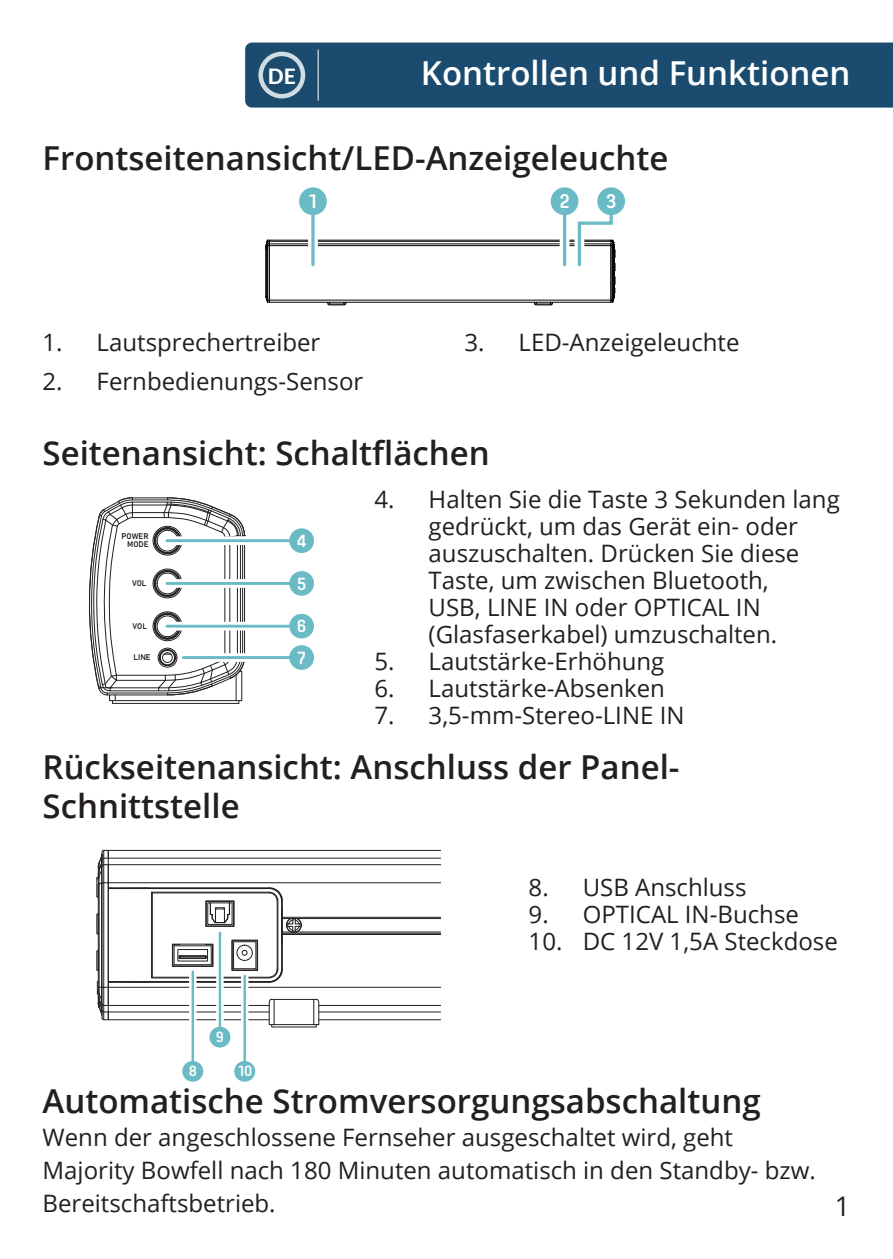
<style>
.page{position:relative;width:893px;height:1259px;background:#fff}
.page>*{position:absolute;margin:0;border:0;box-sizing:border-box;transform-origin:0 0}
.Paragraph_Header{font:600 33px/39.6px "Open Sans";color:#231f20}
.Numbered_List{font:600 33px "Open Sans";color:#231f20}
.Blue_Header_Contents{font:600 33px "Open Sans";color:#fff}
.t1{font:27px "Open Sans";color:#231f20}
.Numbered_List-2{font:24px/27px "Open Sans";color:#231f20}
.t2{font:800 21px "Lato";color:#fff}
.t3{font:500 19.5px "Core Mellow";color:#fff}
.t4{font:500 17.4px/31.2px "Core Mellow";color:#fff}
.t5{font:500 14.7px "Core Mellow";color:#fff}
.t6{font:8.1px/8.1px "Bahnschrift";color:#231f20;text-align:right}
</style>
<div class="page">
<div style="left:245px;top:43px;width:647px;height:65px;background:#1b4c6f"></div>
<div style="left:258px;top:52px;width:47px;height:46px;border:4px solid #fff;border-radius:50%"></div>
<hr style="left:317px;top:50px;width:1px;height:51px;background:#fff">
<div style="left:299px;top:187px;width:28px;height:28px;background:#6abbc6;border-radius:50%"></div>
<div style="left:550px;top:187px;width:28px;height:28px;background:#6abbc6;border-radius:50%"></div>
<svg style="left:265px;top:193px;width:355px;height:112px"></svg>
<div style="left:597px;top:187px;width:27px;height:28px;background:#6abbc6;border-radius:50%"></div>
<svg style="left:89px;top:497px;width:156px;height:207px"></svg>
<svg style="left:167px;top:536px;width:123px;height:9px"></svg>
<hr style="left:167px;top:539px;width:134px;height:3px;background:#6abbc6">
<div style="left:289px;top:528px;width:25px;height:25px;background:#6abbc6;border-radius:50%"></div>
<div style="left:167px;top:579px;width:134px;height:9px;background:#fff"></div>
<hr style="left:167px;top:582px;width:134px;height:3px;background:#6abbc6">
<div style="left:289px;top:571px;width:25px;height:25px;background:#6abbc6;border-radius:50%"></div>
<svg style="left:167px;top:622px;width:123px;height:8px"></svg>
<hr style="left:167px;top:625px;width:134px;height:2px;background:#6abbc6">
<div style="left:289px;top:614px;width:25px;height:24px;background:#6abbc6;border-radius:50%"></div>
<div style="left:183px;top:653px;width:118px;height:9px;background:#fff"></div>
<hr style="left:183px;top:656px;width:118px;height:3px;background:#6abbc6">
<div style="left:289px;top:645px;width:25px;height:25px;background:#6abbc6;border-radius:50%"></div>
<svg style="left:96px;top:849px;width:345px;height:176px"></svg>
<div style="left:189px;top:972px;width:7px;height:99px;background:#fff"></div>
<hr style="left:191px;top:972px;width:3px;height:99px;background:#6abbc6">
<div style="left:182px;top:1061px;width:21px;height:20px;background:#6abbc6;border-radius:50%"></div>
<svg style="left:216px;top:932px;width:7px;height:94px"></svg>
<hr style="left:218px;top:932px;width:3px;height:100px;background:#6abbc6">
<div style="left:209px;top:1026px;width:21px;height:21px;background:#6abbc6;border-radius:50%"></div>
<div style="left:241px;top:975px;width:7px;height:96px;background:#fff"></div>
<hr style="left:243px;top:975px;width:3px;height:96px;background:#6abbc6">
<div style="left:234px;top:1061px;width:21px;height:20px;background:#6abbc6;border-radius:50%"></div>
<p class="t2" style="left:268px;top:60px;width:30px">DE</p>
<p class="Blue_Header_Contents" style="left:420px;top:50px;width:431px">Kontrollen und Funktionen</p>
<p class="Paragraph_Header" style="left:43px;top:137px;width:627px">Frontseitenansicht/LED-Anzeigeleuchte</p>
<p class="t3" style="left:307px;top:186px;width:12px">1</p>
<p class="t3" style="left:559px;top:186px;width:12px">2</p>
<p class="t3" style="left:605px;top:186px;width:12px">3</p>
<p class="Numbered_List-2" style="left:43px;top:328px;width:279px">1. Lautsprechertreiber</p>
<p class="Numbered_List-2" style="left:43px;top:367px;width:322px">2. Fernbedienungs-Sensor</p>
<p class="Numbered_List-2" style="left:464px;top:328px;width:276px">3. LED-Anzeigeleuchte</p>
<p class="Paragraph_Header" style="left:43px;top:432px;width:448px">Seitenansicht: Schaltflächen</p>
<p class="Numbered_List-2" style="left:428px;top:485px;width:412px;text-indent:-54px">4. Halten Sie die Taste 3 Sekunden lang gedrückt, um das Gerät ein- oder auszuschalten. Drücken Sie diese<br>Taste, um zwischen Bluetooth,<br>USB, LINE IN oder OPTICAL IN (Glasfaserkabel) umzuschalten.</p>
<p class="Numbered_List-2" style="left:374px;top:647px;width:291px">5. Lautstärke-Erhöhung</p>
<p class="Numbered_List-2" style="left:374px;top:674px;width:292px">6. Lautstärke-Absenken</p>
<p class="Numbered_List-2" style="left:374px;top:701px;width:311px">7. 3,5-mm-Stereo-LINE IN</p>
<p class="t6" style="left:121px;top:532px;width:29px">POWER<br>MODE</p>
<p class="t6" style="left:132px;top:579px;width:16px">VOL</p>
<p class="t6" style="left:132px;top:622px;width:16px">VOL</p>
<p class="t6" style="left:133px;top:653px;width:19px">LINE</p>
<p class="t4" style="left:297px;top:524px;width:11px">4</p>
<p class="t4" style="left:297px;top:567px;width:11px">5</p>
<p class="t4" style="left:297px;top:610px;width:11px">6<br>7</p>
<p class="Paragraph_Header" style="left:43px;top:746px;width:638px">Rückseitenansicht: Anschluss der Panel-<br>Schnittstelle</p>
<p class="t5" style="left:189px;top:1060px;width:10px">8</p>
<p class="t5" style="left:216px;top:1026px;width:10px">9</p>
<p class="t5" style="left:237px;top:1060px;width:16px">10</p>
<p class="Numbered_List-2" style="left:528px;top:873px;width:219px">8. USB Anschluss</p>
<p class="Numbered_List-2" style="left:528px;top:900px;width:272px">9. OPTICAL IN-Buchse</p>
<p class="Numbered_List-2" style="left:528px;top:927px;width:310px">10. DC 12V 1,5A Steckdose</p>
<p class="Numbered_List" style="left:43px;top:1078px;width:719px">Automatische Stromversorgungsabschaltung</p>
<p class="Numbered_List-2" style="left:43px;top:1120px;width:770px;line-height:33px">Wenn der angeschlossene Fernseher ausgeschaltet wird, geht<br>Majority Bowfell nach 180 Minuten automatisch in den Standby- bzw.<br>Bereitschaftsbetrieb.</p>
<p class="t1" style="left:834px;top:1188px;width:17px">1</p>
</div>
